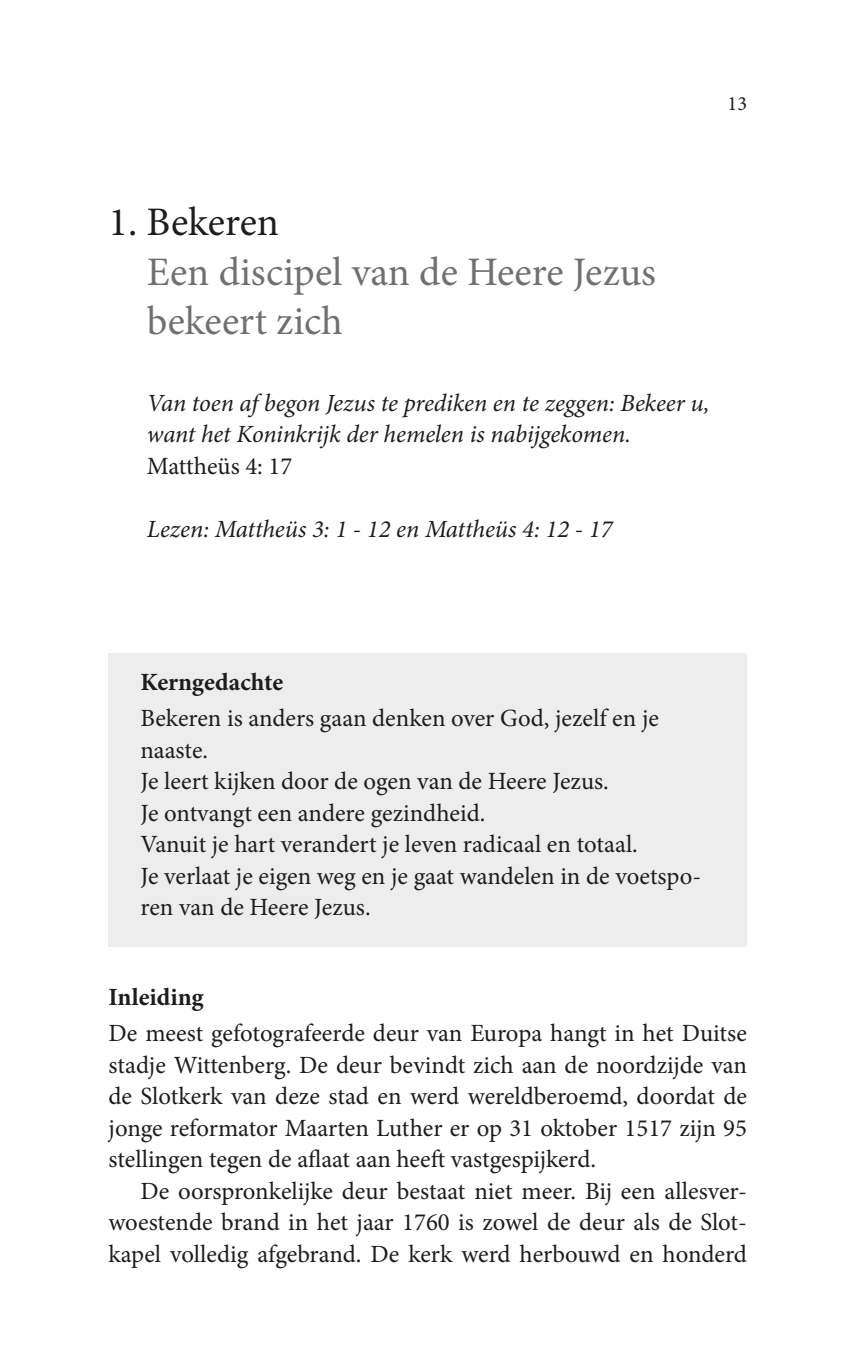
<style>
.page{position:relative;width:862px;height:1372px;background:#fff}
.page>*{position:absolute;margin:0;border:0;box-sizing:border-box;transform-origin:0 0}
.t1{font:40.5px/49.5px "Minion Pro";color:#70706f}
.t2{font:40.5px "Minion Pro";color:#1d1d1b}
.t3{font:24.75px/31.5px "Minion Pro";color:#1d1d1b;text-align:justify}
.t4{font:italic 24.75px/31.5px "Minion Pro";letter-spacing:-.005em;color:#1d1d1b}
.t5{font:700 24.75px "Minion Pro";color:#1d1d1b}
.t6{font:20.25px "Minion Pro";color:#1d1d1b}
</style>
<div class="page">
<div style="left:108px;top:653px;width:638px;height:293px;background:#ededed"></div>
<p class="t6" style="left:727px;top:90px;width:21px">13</p>
<h1 class="t2" style="left:108px;top:195px;width:172px">1. Bekeren</h1>
<h1 class="t1" style="left:147px;top:247px;width:510px">Een discipel van de Heere Jezus bekeert zich</h1>
<p class="t4" style="left:147px;top:387px;width:563px">Van toen af begon Jezus te prediken en te zeggen: Bekeer u, want het Koninkrijk der hemelen is nabijgekomen.</p>
<p class="t3" style="left:147px;top:450px;width:147px">Mattheüs 4: 17</p>
<p class="t4" style="left:147px;top:513px;width:467px">Lezen: Mattheüs 3: 1 - 12 en Mattheüs 4: 12 - 17</p>
<p class="t5" style="left:140px;top:664px;width:144px">Kerngedachte</p>
<p class="t3" style="left:140px;top:702px;width:562px;text-align:left">Bekeren is anders gaan denken over God, jezelf en je naaste.<br>Je leert kijken door de ogen van de Heere Jezus.<br>Je ontvangt een andere gezindheid.<br>Vanuit je hart verandert je leven radicaal en totaal.<br>Je verlaat je eigen weg en je gaat wandelen in de voetspo&shy;ren van de Heere Jezus.</p>
<p class="t5" style="left:108px;top:979px;width:97px">Inleiding</p>
<p class="t3" style="left:108px;top:1017px;width:639px">De meest gefotografeerde deur van Europa hangt in het Duitse stadje Wittenberg. De deur bevindt zich aan de noordzijde van de Slotkerk van deze stad en werd wereldberoemd, doordat de jonge reformator Maarten Luther er op 31 oktober 1517 zijn 95 stellingen tegen de aflaat aan heeft vastgespijkerd.</p>
<p class="t3" style="left:108px;top:1175px;width:639px;text-indent:32px">De oorspronkelijke deur bestaat niet meer. Bij een allesver&shy;woestende brand in het jaar 1760 is zowel de deur als de Slot&shy;kapel volledig afgebrand. De kerk werd herbouwd en honderd</p>
</div>
